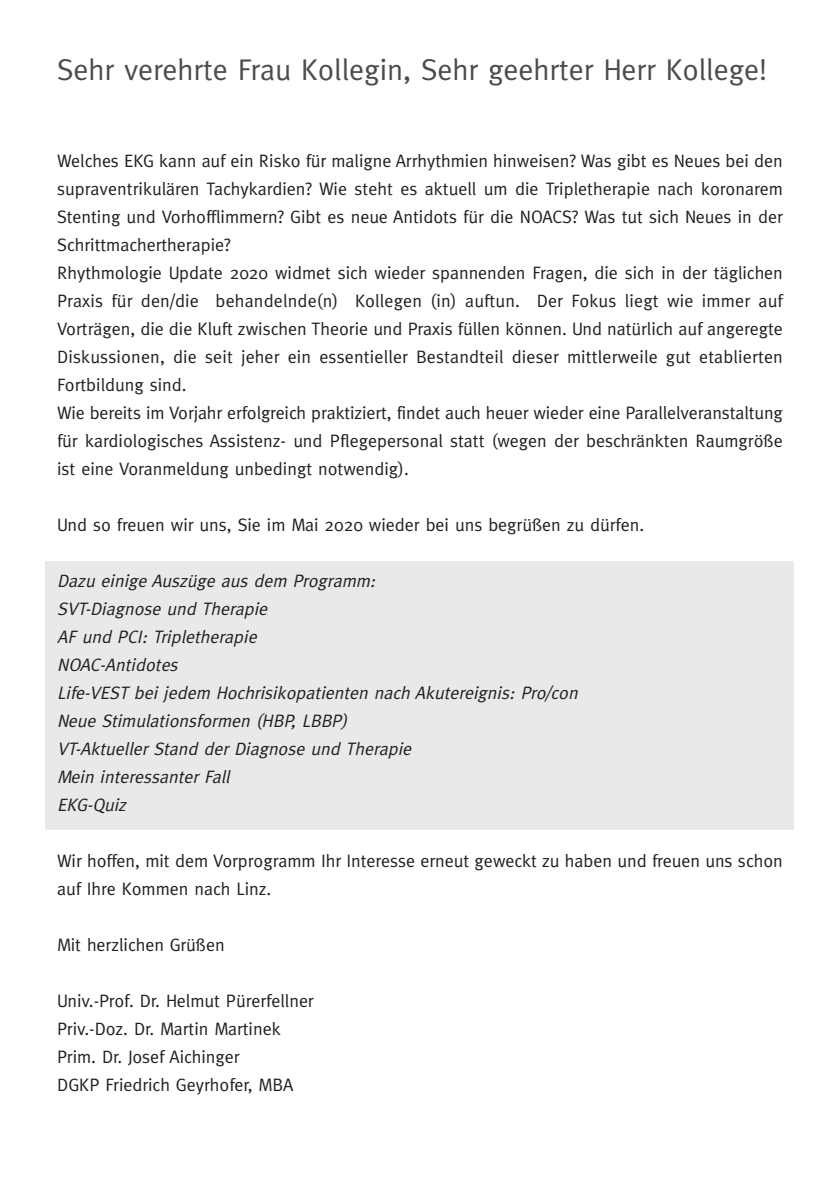
<style>
.page{position:relative;width:840px;height:1190px;background:#fff}
.page>*{position:absolute;margin:0;border:0;box-sizing:border-box;transform-origin:0 0}
.t1{font:30px "Meta";color:#4c4c4e}
.t2{font:18px/28px "Meta";color:#231f20}
.t3{font:italic 18px/28px "Meta";color:#231f20}
</style>
<div class="page">
<div style="left:46px;top:561px;width:748px;height:268px;background:#e9e9ea"></div>
<h1 class="t1" style="left:57px;top:58px;width:712px">Sehr verehrte Frau Kollegin, Sehr geehrter Herr Kollege!</h1>
<p class="t2" style="left:57px;top:148px;width:727px">Welches EKG kann auf ein Risko für maligne Arrhythmien hinweisen? Was gibt es Neues bei den supraventrikulären Tachykardien? Wie steht es aktuell um die Tripletherapie nach koronarem Stenting und Vorhofflimmern? Gibt es neue Antidots für die NOACS? Was tut sich Neues in der Schrittmachertherapie?<br>Rhythmologie Update 2020 widmet sich wieder spannenden Fragen, die sich in der täglichen Praxis für den/die behandelnde(n) Kollegen (in) auftun. Der Fokus liegt wie immer auf Vorträgen, die die Kluft zwischen Theorie und Praxis füllen können. Und natürlich auf angeregte Diskussionen, die seit jeher ein essentieller Bestandteil dieser mittlerweile gut etablierten Fortbildung sind.<br>Wie bereits im Vorjahr erfolgreich praktiziert, findet auch heuer wieder eine Parallelveranstaltung für kardiologisches Assistenz- und Pflegepersonal statt (wegen der beschränkten Raumgröße ist eine Voranmeldung unbedingt notwendig).</p>
<p class="t2" style="left:57px;top:512px;width:589px">Und so freuen wir uns, Sie im Mai 2020 wieder bei uns begrüßen zu dürfen.</p>
<p class="t3" style="left:57px;top:568px;width:526px">Dazu einige Auszüge aus dem Programm:<br>SVT-Diagnose und Therapie<br>AF und PCI: Tripletherapie<br>NOAC-Antidotes<br>Life-VEST bei jedem Hochrisikopatienten nach Akutereignis: Pro/con Neue Stimulationsformen (HBP, LBBP)<br>VT-Aktueller Stand der Diagnose und Therapie<br>Mein interessanter Fall<br>EKG-Quiz</p>
<p class="t2" style="left:57px;top:848px;width:727px">Wir hoffen, mit dem Vorprogramm Ihr Interesse erneut geweckt zu haben und freuen uns schon auf Ihre Kommen nach Linz.</p>
<p class="t2" style="left:57px;top:932px;width:169px">Mit herzlichen Grüßen</p>
<p class="t2" style="left:57px;top:988px;width:258px">Univ.-Prof. Dr. Helmut Pürerfellner<br>Priv.-Doz. Dr. Martin Martinek<br>Prim. Dr. Josef Aichinger<br>DGKP Friedrich Geyrhofer, MBA</p>
</div>
